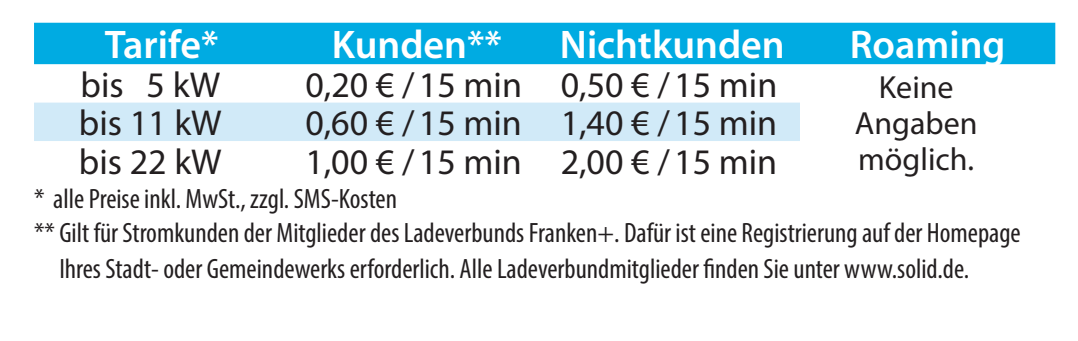
<style>
.page{position:relative;width:1078px;height:341px;background:#fff}
.page>*{position:absolute;margin:0;border:0;box-sizing:border-box;transform-origin:0 0}
.t1{font:600 40px "Myriad Pro";color:#fff}
.t2{font:36px "Myriad Pro";color:#231f20}
.t3{font:32px/36px "Myriad Pro";color:#231f20;text-align:center}
.t4{font:condensed 28px "Myriad Pro";color:#231f20}
</style>
<div class="page">
<div style="left:34px;top:23px;width:1020px;height:41px;background:#00abe2"></div>
<div style="left:34px;top:102px;width:765px;height:39px;background:#d1eaf8"></div>
<h1 class="t1" style="left:105px;top:19px;width:115px">Tarife*</h1>
<h1 class="t1" style="left:332px;top:19px;width:172px">Kunden**</h1>
<h1 class="t1" style="left:559px;top:19px;width:226px">Nichtkunden</h1>
<h1 class="t1" style="left:849px;top:19px;width:157px">Roaming</h1>
<p class="t2" style="left:80px;top:62px;width:141px">bis 5 kW</p>
<p class="t2" style="left:305px;top:62px;width:473px">0,20 € /15 min 0,50 € /15 min</p>
<p class="t3" style="left:854px;top:68px;width:124px">Keine<br>Angaben möglich.</p>
<p class="t2" style="left:79px;top:101px;width:144px">bis 11 kW</p>
<p class="t2" style="left:305px;top:101px;width:473px">0,60 € /15 min 1,40 € /15 min</p>
<p class="t2" style="left:79px;top:139px;width:144px">bis 22 kW</p>
<p class="t2" style="left:305px;top:139px;width:473px">1,00 € /15 min 2,00 € /15 min</p>
<p class="t4" style="left:34px;top:182px;width:364px">* alle Preise inkl. MwSt., zzgl. SMS-Kosten</p>
<p class="t4" style="left:34px;top:215px;width:988px">** Gilt für Stromkunden der Mitglieder des Ladeverbunds Franken+. Dafür ist eine Registrierung auf der Homepage</p>
<p class="t4" style="left:59px;top:251px;width:911px">Ihres Stadt- oder Gemeindewerks erforderlich. Alle Ladeverbundmitglieder finden Sie unter www.solid.de.</p>
</div>
